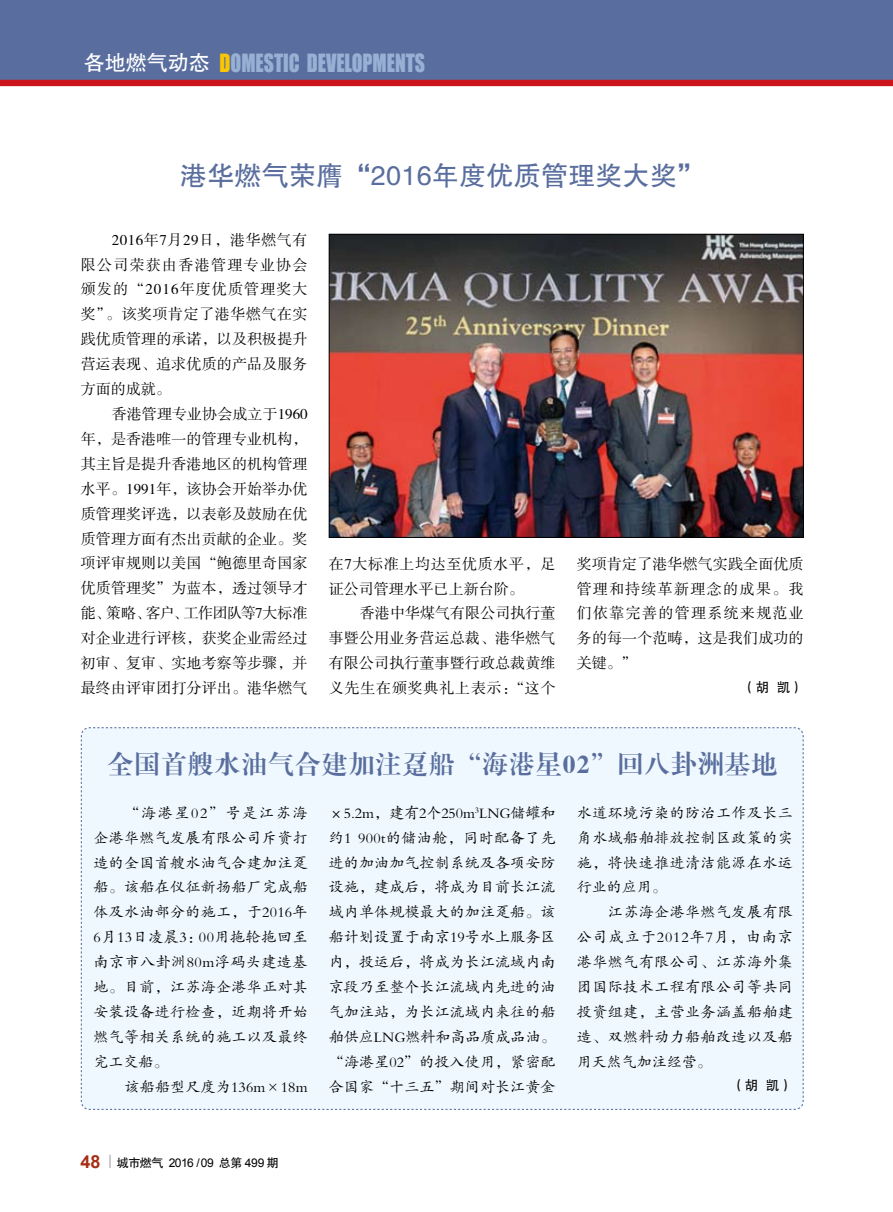
<style>
.page{position:relative;width:893px;height:1212px;background:#fff}
.page>*{position:absolute;margin:0;border:0;box-sizing:border-box;transform-origin:0 0}
.t1{font:27px "FZHTJW GB1 0";letter-spacing:.01em;color:#596e9e}
.t2{font:25.5px "FZXBSJW GB1 0";letter-spacing:.05em;color:#596e9e}
.t3{font:23.1px "Impact";color:#98b0d3;scale:.86 1}
.t4{font:15px/24.9px "FZKTJW GB1 0";letter-spacing:.02em;color:#000;text-align:justify}
.t5{font:15px/24.9px "FZSSJW GB1 0";letter-spacing:.01em;color:#000;text-align:justify}
.t6{font:15px/24.9px "FZSSJW GB1 0";letter-spacing:.045em;color:#000}
.t7{font:13.5px "FZHTJW GB1 0";color:#000}
.t8{font:12px "Arial";letter-spacing:-.04em;color:#000}
.s1{font-family:"FZHTJW GB1 0";font-size:21px;color:#fff}
.s2{color:#fcc700}
.s3{font-family:"FZSSJW GB1 0"}
.s4{font-weight:700;font-size:18px;color:#a62e14}
.s5{font-family:"FZHTJW GB1 0"}
</style>
<div class="page">
<div style="left:0;top:0;width:893px;height:82px;background:#596e9e"></div>
<div style="left:0;top:80px;width:893px;height:6px;background:#cc141d"></div>
<svg style="left:109px;top:1155px;width:2px;height:13px"></svg>
<div style="left:80px;top:727px;width:724px;height:383px;background:#eff8fe"></div>
<img style="left:331px;top:236px;width:471px;height:300px">
<div style="left:329px;top:234px;width:475px;height:304px;border:1px solid #000"></div>
<h3 class="t3" style="left:84px;top:45px;width:398px"><span class="s1">各地燃气动态</span> <span class="s2">D</span>OMESTIC DEVELOPMENTS</h3>
<h1 class="t1" style="left:180px;top:161px;width:526px">港华燃气荣膺“2016年度优质管理奖大奖”</h1>
<p class="t5" style="left:81px;top:228px;width:228px;text-indent:31px">2016年7月29日，港华燃气有限公司荣获由香港管理专业协会颁发的“2016年度优质管理奖大奖”。该奖项肯定了港华燃气在实践优质管理的承诺，以及积极提升营运表现、追求优质的产品及服务方面的成就。</p>
<p class="t5" style="left:81px;top:402px;width:228px;text-indent:31px">香港管理专业协会成立于1960年，是香港唯一的管理专业机构，其主旨是提升香港地区的机构管理水平。1991年，该协会开始举办优质管理奖评选，以表彰及鼓励在优质管理方面有杰出贡献的企业。奖项评审规则以美国“鲍德里奇国家优质管理奖”为蓝本，透过领导才能、策略、客户、工作团队等7大标准对企业进行评核，获奖企业需经过初审、复审、实地考察等步骤，并最终由评审团打分评出。港华燃气</p>
<p class="t6" style="left:329px;top:552px;width:228px">在7大标准上均达至优质水平，足证公司管理水平已上新台阶。</p>
<p class="t5" style="left:329px;top:602px;width:228px;text-indent:31px">香港中华煤气有限公司执行董事暨公用业务营运总裁、港华燃气有限公司执行董事暨行政总裁黄维义先生在颁奖典礼上表示：“这个</p>
<p class="t5" style="left:577px;top:552px;width:228px">奖项肯定了港华燃气实践全面优质管理和持续革新理念的成果。我们依靠完善的管理系统来规范业务的每一个范畴，这是我们成功的关键。”</p>
<p class="t7" style="left:742px;top:680px;width:63px">（胡 凯）</p>
<h2 class="t2" style="left:108px;top:750px;width:671px">全国首艘水油气合建加注趸船“海港星02”回八卦洲基地</h2>
<p class="t4" style="left:94px;top:800px;width:216px;text-indent:31px">“海港星02”号是江苏海企港华燃气发展有限公司斥资打造的全国首艘水油气合建加注趸船。该船在仪征新扬船厂完成船体及水油部分的施工，于2016年6月13日凌晨3：00用拖轮拖回至南京市八卦洲80m浮码头建造基地。目前，江苏海企港华正对其安装设备进行检查，近期将开始燃气等相关系统的施工以及最终完工交船。</p>
<p class="t4" style="left:125px;top:1074px;width:184px">该船船型尺度为136m×18m</p>
<p class="t4" style="left:329px;top:800px;width:228px"><span class="s3">×</span>5.2m，建有2个250m<sup>3</sup>LNG储罐和约1 900t的储油舱，同时配备了先进的加油加气控制系统及各项安防设施，建成后，将成为目前长江流域内单体规模最大的加注趸船。该船计划设置于南京19号水上服务区内，投运后，将成为长江流域内南京段乃至整个长江流域内先进的油气加注站，为长江流域内来往的船舶供应LNG燃料和高品质成品油。“海港星02”的投入使用，紧密配合国家“十三五”期间对长江黄金</p>
<p class="t4" style="left:577px;top:800px;width:218px">水道环境污染的防治工作及长三角水域船舶排放控制区政策的实施，将快速推进清洁能源在水运行业的应用。</p>
<p class="t4" style="left:577px;top:900px;width:218px;text-indent:31px">江苏海企港华燃气发展有限公司成立于2012年7月，由南京港华燃气有限公司、江苏海外集团国际技术工程有限公司等共同投资组建，主营业务涵盖船舶建造、双燃料动力船舶改造以及船用天然气加注经营。</p>
<p class="t7" style="left:731px;top:1078px;width:63px">（胡 凯）</p>
<p class="t8" style="left:80px;top:1155px;width:200px"><span class="s4">48</span> <span class="s5">城市燃气</span> 2016 / 09 <span class="s5">总第</span> 499 <span class="s5">期</span></p>
</div>
